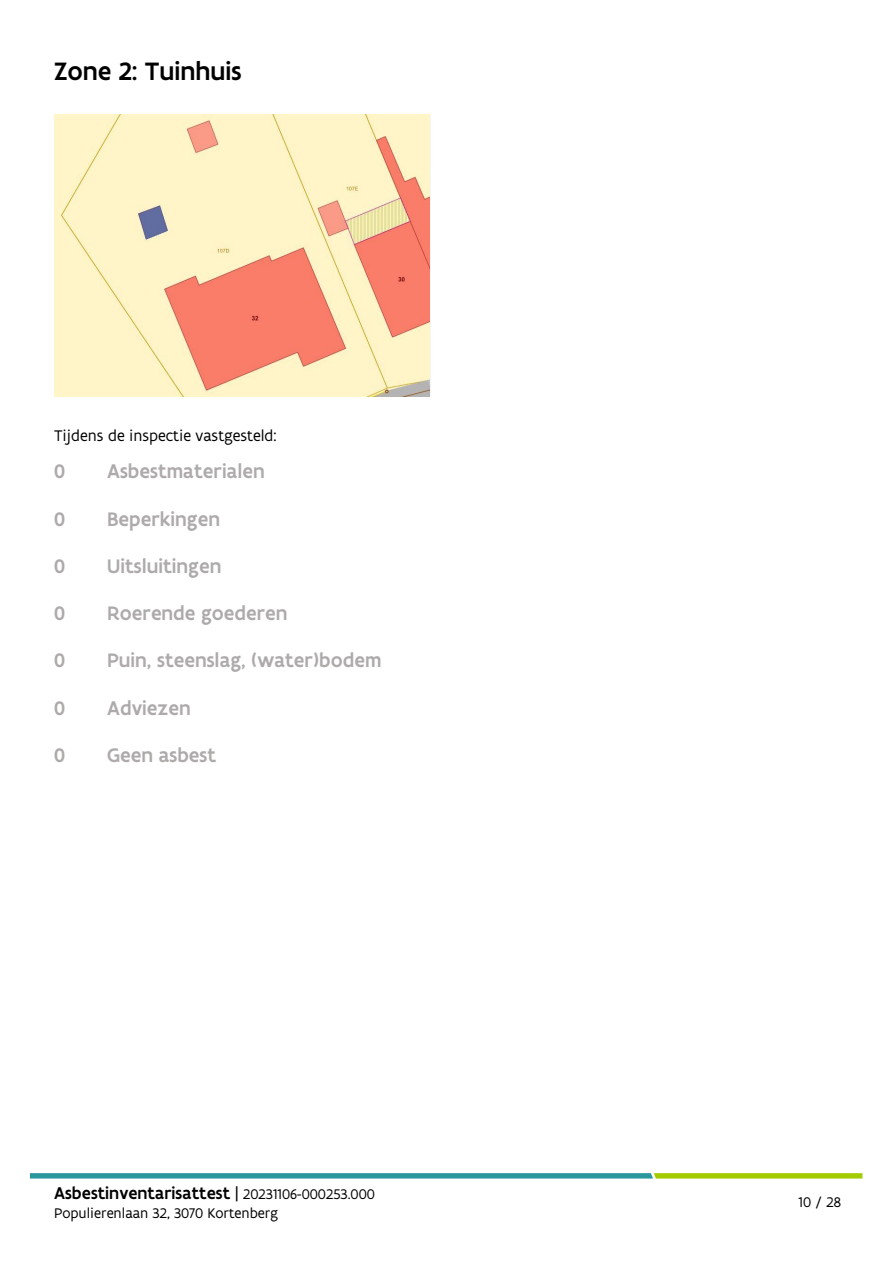
<style>
.page{position:relative;width:893px;height:1263px;background:#fff}
.page>*{position:absolute;margin:0;border:0;box-sizing:border-box;transform-origin:0 0}
.t1{font:500 27px "Flanders Art Sans";color:#000}
.t2{font:500 21px "Flanders Art Sans";color:#aeaaaa}
.t3{font:500 18px "Flanders Art Sans";color:#000}
.t4{font:16.5px "Flanders Art Sans";color:#000}
.t5{font:15px "Flanders Art Sans";color:#000}
.s1{font-weight:400}
.s2{font-weight:400;font-size:15px}
</style>
<div class="page">
<svg style="left:30px;top:1173px;width:832px;height:5px;background:#4ea779"></svg>
<img style="left:54px;top:114px;width:376px;height:282px">
<p class="t1" style="left:54px;top:62px;width:189px">Zone 2: Tuinhuis</p>
<p class="t4" style="left:54px;top:430px;width:224px">Tijdens de inspectie vastgesteld:</p>
<p class="t2" style="left:54px;top:465px;width:13px">0</p>
<p class="t2" style="left:107px;top:465px;width:159px">Asbestmaterialen</p>
<p class="t2" style="left:54px;top:512px;width:13px">0</p>
<p class="t2" style="left:107px;top:512px;width:114px">Beperkingen</p>
<p class="t2" style="left:54px;top:559px;width:13px">0</p>
<p class="t2" style="left:107px;top:559px;width:116px">Uitsluitingen</p>
<p class="t2" style="left:54px;top:606px;width:13px">0</p>
<p class="t2" style="left:107px;top:606px;width:182px">Roerende goederen</p>
<p class="t2" style="left:54px;top:654px;width:13px">0</p>
<p class="t2" style="left:107px;top:654px;width:276px">Puin, steenslag, (water)bodem</p>
<p class="t2" style="left:54px;top:701px;width:13px">0</p>
<p class="t2" style="left:107px;top:701px;width:85px">Adviezen</p>
<p class="t2" style="left:54px;top:748px;width:13px">0</p>
<p class="t2" style="left:107px;top:748px;width:111px">Geen asbest</p>
<p class="t3" style="left:54px;top:1187px;width:322px">Asbestinventarisattest <span class="s1">|</span> <span class="s2">20231106-000253.000</span></p>
<p class="t5" style="left:54px;top:1208px;width:225px">Populierenlaan 32, 3070 Kortenberg</p>
<p class="t5" style="left:799px;top:1197px;width:44px">10 / 28</p>
</div>
